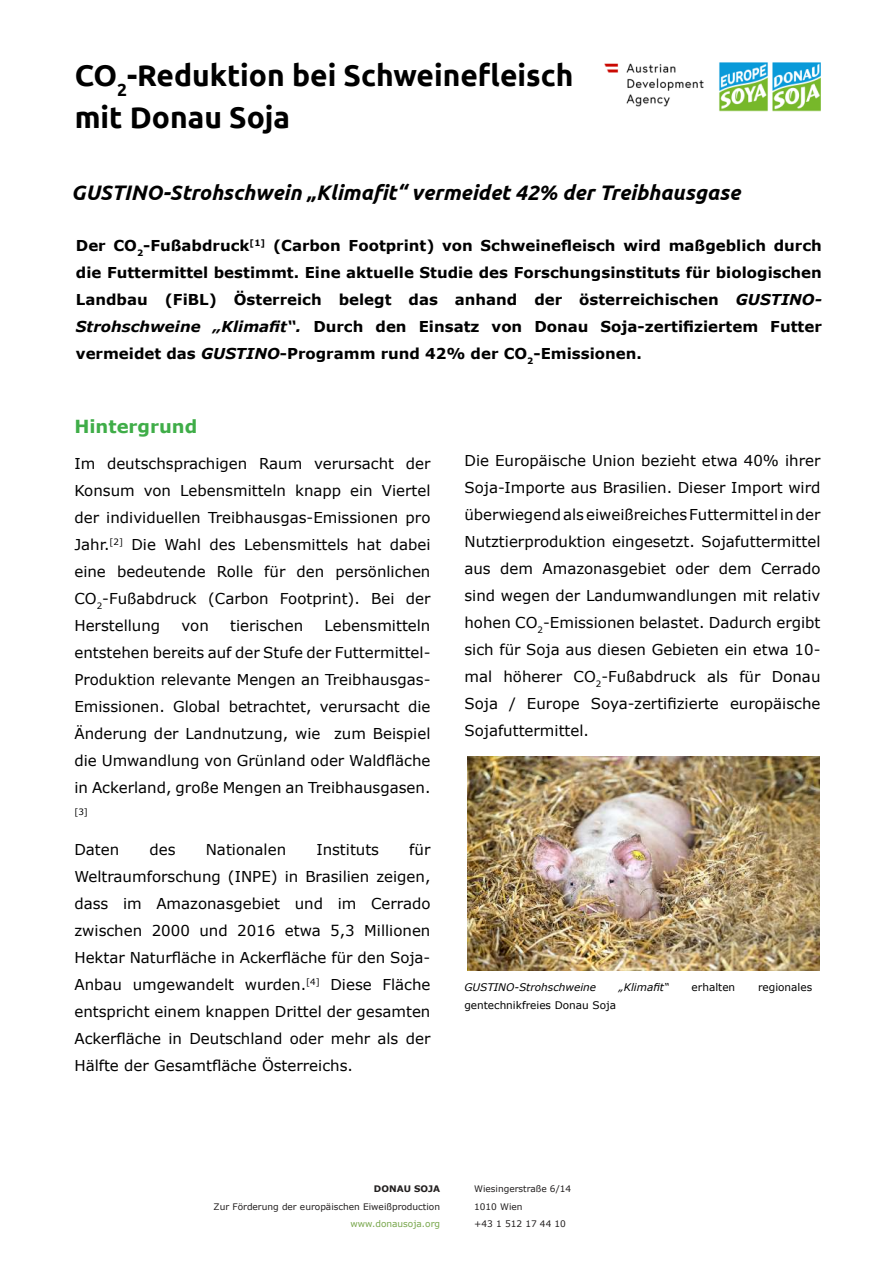
<style>
.page{position:relative;width:893px;height:1263px;background:#fff}
.page>*{position:absolute;margin:0;border:0;box-sizing:border-box;transform-origin:0 0}
.t1{font:700 30px/42px "Ubuntu";color:#000}
.t2{font:italic 700 21px "Ubuntu";color:#000}
.t3{font:700 18px "Verdana";color:#3fad48}
.t4{font:15px/27px "Verdana";color:#000;text-align:justify}
.t5{font:700 15px/27px "Verdana";color:#000;text-align:justify}
.t6{font:10.5px "Verdana";color:#000}
.t7{font:italic 10.5px "Verdana";color:#000}
.t8{font:9px/17.5px "Verdana";color:#221f1f}
.t9{font:9px "Verdana";color:#77a64a}
.t10{font:700 9px "Verdana";color:#221f1f}
.t11{font:8.7px "Verdana";color:#000}
.s1{font-style:italic}
</style>
<div class="page">
<img style="left:604px;top:63px;width:217px;height:49px">
<img style="left:467px;top:756px;width:353px;height:214px">
<h1 class="t1" style="left:75px;top:56px;width:500px">CO<sub>2</sub>-Reduktion bei Schweinefleisch mit Donau Soja</h1>
<h2 class="t2" style="left:71px;top:180px;width:671px">GUSTINO-Strohschwein „Klimafit“ vermeidet 42% der Treibhausgase</h2>
<p class="t5" style="left:76px;top:234px;width:747px">Der CO<sub>2</sub>-Fußabdruck<sup>[1]</sup> (Carbon Footprint) von Schweinefleisch wird maßgeblich durch die Futtermittel bestimmt. Eine aktuelle Studie des Forschungsinstituts für biologischen Landbau (FiBL) Österreich belegt das anhand der österreichischen <span class="s1">GUSTINO-Strohschweine „Klimafit“.</span> Durch den Einsatz von Donau Soja-zertifiziertem Futter vermeidet das <span class="s1">GUSTINO</span>-Programm rund 42% der CO<sub>2</sub>-Emissionen.</p>
<p class="t3" style="left:74px;top:415px;width:124px">Hintergrund</p>
<p class="t4" style="left:74px;top:451px;width:358px">Im deutschsprachigen Raum verursacht der Konsum von Lebensmitteln knapp ein Viertel der individuellen Treibhausgas-Emissionen pro Jahr.<sup>[2]</sup> Die Wahl des Lebensmittels hat dabei eine bedeutende Rolle für den persönlichen CO<sub>2</sub>-Fußabdruck (Carbon Footprint). Bei der Herstellung</p>
<p class="t4" style="left:74px;top:613px;width:358px;text-indent:250px">Lebensmitteln entstehen bereits auf der Stufe der Futtermittel-Produktion relevante Mengen an Treibhausgas-Emissionen. Global betrachtet, verursacht die Änderung der Landnutzung, wie zum Beispiel die Umwandlung von Grünland oder Waldfläche in Ackerland, große Mengen an Treibhausgasen.</p>
<p class="t11" style="left:74px;top:808px;width:15px">[3]</p>
<p class="t4" style="left:74px;top:837px;width:46px">Daten</p>
<p class="t4" style="left:149px;top:837px;width:28px">des</p>
<p class="t4" style="left:206px;top:837px;width:82px">Nationalen</p>
<p class="t4" style="left:316px;top:837px;width:64px">Instituts</p>
<p class="t4" style="left:182px;top:613px;width:29px">von</p>
<p class="t4" style="left:230px;top:613px;width:75px">tierischen</p>
<p class="t4" style="left:74px;top:837px;width:358px;text-indent:335px">für Weltraumforschung (INPE) in Brasilien zeigen, dass im Amazonasgebiet und im Cerrado zwischen 2000 und 2016 etwa 5,3 Millionen Hektar Naturfläche in Ackerfläche für den Soja-Anbau umgewandelt wurden.<sup>[4]</sup> Diese Fläche entspricht einem knappen Drittel der gesamten Ackerfläche in Deutschland oder mehr als der Hälfte der Gesamtfläche Österreichs.</p>
<p class="t4" style="left:464px;top:448px;width:357px">Die Europäische Union bezieht etwa 40% ihrer Soja-Importe aus Brasilien. Dieser Import wird überwiegend als eiweißreiches Futtermittel in der Nutztierproduktion eingesetzt. Sojafuttermittel aus dem Amazonasgebiet oder dem Cerrado sind wegen der Landumwandlungen mit relativ hohen CO<sub>2</sub>-Emissionen belastet. Dadurch ergibt sich für Soja aus diesen Gebieten ein etwa 10- mal höherer CO<sub>2</sub>-Fußabdruck als für Donau Soja / Europe Soya-zertifizierte europäische Sojafuttermittel.</p>
<p class="t7" style="left:464px;top:981px;width:133px">GUSTINO-Strohschweine</p>
<p class="t7" style="left:619px;top:981px;width:51px">„Klimafit“</p>
<p class="t6" style="left:692px;top:983px;width:45px">erhalten</p>
<p class="t6" style="left:758px;top:983px;width:56px">regionales</p>
<p class="t6" style="left:464px;top:999px;width:153px">gentechnikfreies Donau Soja</p>
<p class="t10" style="left:374px;top:1185px;width:68px">DONAU SOJA</p>
<p class="t8" style="left:214px;top:1197px;width:228px">Zur Förderung der europäischen Eiweißproduction</p>
<p class="t9" style="left:350px;top:1218px;width:91px">www.donausoja.org</p>
<p class="t8" style="left:474px;top:1180px;width:99px">Wiesingerstraße 6/14<br>1010 Wien<br>+43 1 512 17 44 10</p>
</div>
